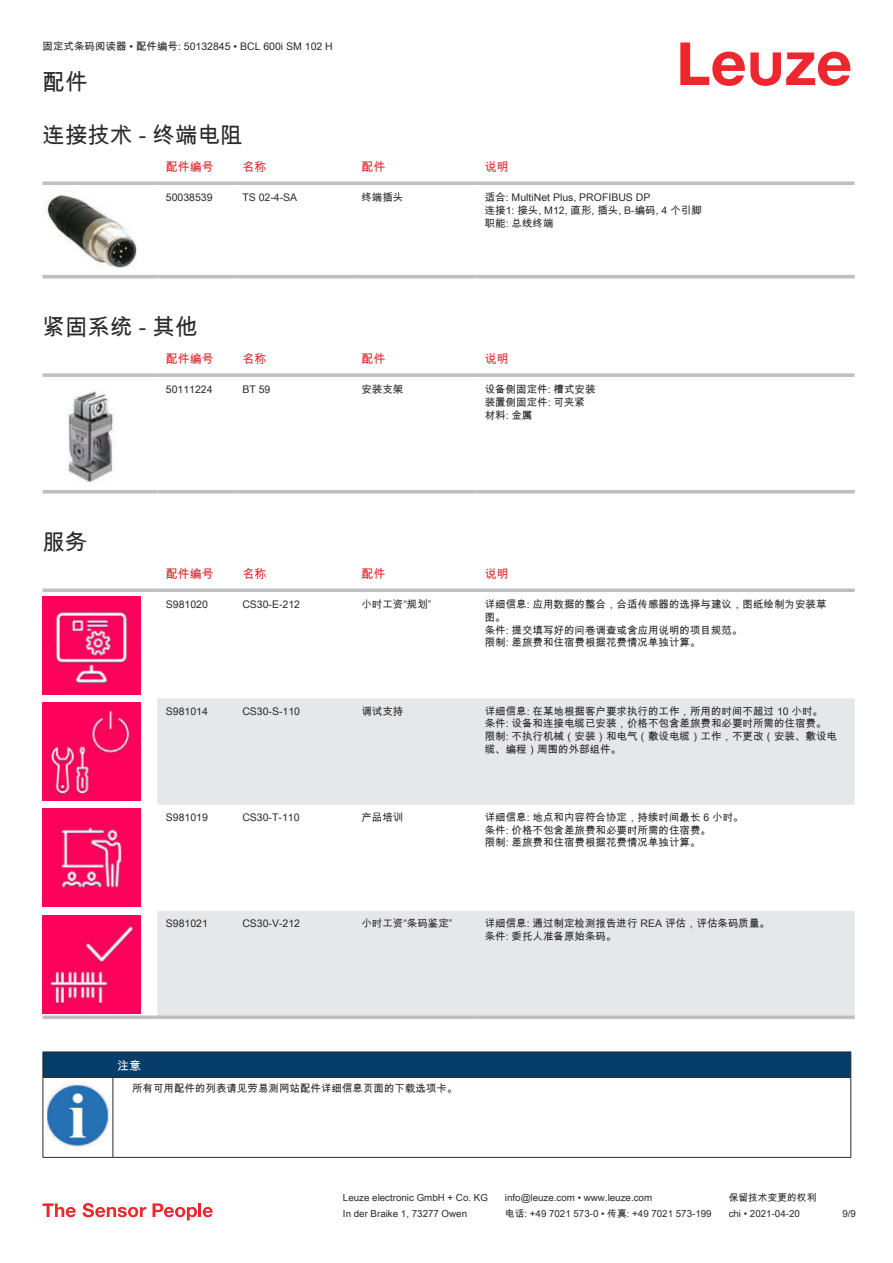
<style>
.page{position:relative;width:893px;height:1263px;background:#fff}
.page>*{position:absolute;margin:0;border:0;box-sizing:border-box;transform-origin:0 0}
.t1{font:22.5px "Arial Unicode MS";color:#2b292a}
.t2{font:12px "Arial Unicode MS";color:#db2a30}
.t3{font:12px "Arial Unicode MS";color:#fff}
.t4{font:10.5px/12.6px "Arial Unicode MS";color:#2b292a}
.t5{font:9.75px "Arial Unicode MS";color:#2b292a}
</style>
<div class="page">
<svg style="left:680px;top:43px;width:170px;height:43px"></svg>
<svg style="left:43px;top:278px;width:812px;height:1px"></svg>
<svg style="left:43px;top:181px;width:114px;height:4px"></svg>
<svg style="left:157px;top:181px;width:77px;height:4px"></svg>
<svg style="left:234px;top:181px;width:119px;height:4px"></svg>
<svg style="left:353px;top:181px;width:123px;height:4px"></svg>
<svg style="left:476px;top:181px;width:379px;height:4px;background:#c4c6c8"></svg>
<hr style="left:43px;top:275px;width:114px;height:3px;background:#bdbfc1">
<hr style="left:157px;top:275px;width:77px;height:3px;background:#bdbfc1">
<hr style="left:234px;top:275px;width:119px;height:3px;background:#bdbfc1">
<hr style="left:353px;top:275px;width:123px;height:3px;background:#bdbfc1">
<hr style="left:476px;top:275px;width:379px;height:3px;background:#bdbfc1">
<img style="left:46px;top:194px;width:91px;height:74px">
<svg style="left:43px;top:493px;width:812px;height:1px"></svg>
<svg style="left:43px;top:373px;width:114px;height:4px"></svg>
<svg style="left:157px;top:373px;width:77px;height:4px"></svg>
<svg style="left:234px;top:373px;width:119px;height:4px"></svg>
<svg style="left:353px;top:373px;width:123px;height:4px"></svg>
<svg style="left:476px;top:373px;width:379px;height:4px;background:#c3c5c7"></svg>
<hr style="left:43px;top:490px;width:114px;height:3px;background:#bdbfc1">
<hr style="left:157px;top:490px;width:77px;height:3px;background:#bdbfc1">
<hr style="left:234px;top:490px;width:119px;height:3px;background:#bdbfc1">
<hr style="left:353px;top:490px;width:123px;height:3px;background:#bdbfc1">
<hr style="left:476px;top:490px;width:379px;height:3px;background:#bdbfc1">
<img style="left:68px;top:391px;width:45px;height:91px">
<svg style="left:157px;top:698px;width:698px;height:317px;fill:#e6e7e9"></svg>
<svg style="left:43px;top:588px;width:114px;height:4px"></svg>
<svg style="left:157px;top:588px;width:77px;height:4px"></svg>
<svg style="left:234px;top:588px;width:119px;height:4px"></svg>
<svg style="left:353px;top:588px;width:123px;height:4px"></svg>
<svg style="left:476px;top:588px;width:379px;height:4px;background:#c4c6c8"></svg>
<svg style="left:43px;top:1015px;width:114px;height:4px"></svg>
<svg style="left:157px;top:1015px;width:77px;height:4px"></svg>
<svg style="left:234px;top:1015px;width:119px;height:4px"></svg>
<svg style="left:353px;top:1015px;width:123px;height:4px"></svg>
<svg style="left:476px;top:1015px;width:379px;height:4px;background:#c2c4c6"></svg>
<img style="left:43px;top:596px;width:97px;height:98px">
<img style="left:43px;top:703px;width:97px;height:97px">
<img style="left:43px;top:809px;width:97px;height:98px">
<img style="left:43px;top:915px;width:97px;height:98px">
<svg style="left:44px;top:1078px;width:806px;height:79px"></svg>
<hr style="left:43px;top:1051px;width:70px;height:1px;background:#2b292a">
<hr style="left:43px;top:1077px;width:70px;height:1px;background:#2b292a">
<hr style="left:113px;top:1051px;width:738px;height:1px;background:#2b292a">
<div style="left:43px;top:1052px;width:808px;height:25px;background:#063d69"></div>
<hr style="left:113px;top:1077px;width:738px;height:1px;background:#2b292a">
<hr style="left:43px;top:1078px;width:1px;height:75px;background:#2b292a">
<hr style="left:113px;top:1078px;width:1px;height:75px;background:#2b292a">
<hr style="left:850px;top:1078px;width:1px;height:75px;background:#2b292a">
<hr style="left:43px;top:1157px;width:70px;height:1px;background:#2b292a">
<hr style="left:113px;top:1157px;width:738px;height:1px;background:#2b292a">
<img style="left:47px;top:1084px;width:61px;height:63px">
<div style="left:115px;top:1078px;width:734px;height:20px;background:#fff"></div>
<svg style="left:43px;top:1203px;width:33px;height:14px"></svg>
<svg style="left:83px;top:1203px;width:63px;height:14px"></svg>
<svg style="left:153px;top:1203px;width:44px;height:17px"></svg>
<hr style="left:198px;top:1203px;width:3px;height:14px;background:#ed272d">
<svg style="left:203px;top:1207px;width:10px;height:10px"></svg>
<p class="t4" style="left:43px;top:40px;width:292px">固定式条码阅读器 • 配件编号: 50132845 • BCL 600i SM 102 H</p>
<h1 class="t1" style="left:43px;top:66px;width:46px">配件</h1>
<h1 class="t1" style="left:43px;top:119px;width:202px">连接技术 - 终端电阻</h1>
<p class="t2" style="left:166px;top:158px;width:49px">配件编号</p>
<p class="t2" style="left:242px;top:158px;width:25px">名称</p>
<p class="t2" style="left:361px;top:158px;width:25px">配件</p>
<p class="t2" style="left:485px;top:158px;width:25px">说明</p>
<p class="t4" style="left:166px;top:191px;width:48px">50038539</p>
<p class="t4" style="left:242px;top:191px;width:56px">TS 02-4-SA</p>
<p class="t4" style="left:361px;top:191px;width:43px">终端插头</p>
<p class="t4" style="left:485px;top:191px;width:219px">适合: MultiNet Plus, PROFIBUS DP<br>连接1: 接头, M12, 直形, 插头, B-编码, 4 个引脚职能: 总线终端</p>
<h1 class="t1" style="left:43px;top:311px;width:157px">紧固系统 - 其他</h1>
<p class="t2" style="left:166px;top:350px;width:49px">配件编号</p>
<p class="t2" style="left:242px;top:350px;width:25px">名称</p>
<p class="t2" style="left:361px;top:350px;width:25px">配件</p>
<p class="t2" style="left:485px;top:350px;width:25px">说明</p>
<p class="t4" style="left:166px;top:383px;width:48px">50111224</p>
<p class="t4" style="left:242px;top:383px;width:30px">BT 59</p>
<p class="t4" style="left:361px;top:383px;width:43px">安装支架</p>
<p class="t4" style="left:485px;top:383px;width:112px">设备侧固定件: 槽式安装装置侧固定件: 可夹紧材料: 金属</p>
<h1 class="t1" style="left:43px;top:526px;width:46px">服务</h1>
<p class="t2" style="left:166px;top:565px;width:49px">配件编号</p>
<p class="t2" style="left:242px;top:565px;width:25px">名称</p>
<p class="t2" style="left:361px;top:565px;width:25px">配件</p>
<p class="t2" style="left:485px;top:565px;width:25px">说明</p>
<p class="t4" style="left:166px;top:598px;width:44px">S981020</p>
<p class="t4" style="left:242px;top:598px;width:59px">CS30-E-212</p>
<p class="t4" style="left:361px;top:598px;width:71px">小时工资“规划”</p>
<p class="t4" style="left:485px;top:598px;width:343px">详细信息: 应用数据的整合，合适传感器的选择与建议，图纸绘制为安装草图。<br>条件: 提交填写好的问卷调查或含应用说明的项目规范。<br>限制: 差旅费和住宿费根据花费情况单独计算。</p>
<p class="t4" style="left:166px;top:704px;width:44px">S981014</p>
<p class="t4" style="left:242px;top:704px;width:59px">CS30-S-110</p>
<p class="t4" style="left:361px;top:704px;width:43px">调试支持</p>
<p class="t4" style="left:485px;top:704px;width:354px">详细信息: 在某地根据客户要求执行的工作，所用的时间不超过 10 小时。<br>条件: 设备和连接电缆已安装，价格不包含差旅费和必要时所需的住宿费。限制: 不执行机械（安装）和电气（敷设电缆）工作，不更改（安装、敷设电缆、编 程）周围的外部组件。</p>
<p class="t4" style="left:166px;top:811px;width:44px">S981019</p>
<p class="t4" style="left:242px;top:811px;width:59px">CS30-T-110</p>
<p class="t4" style="left:361px;top:811px;width:43px">产品培训</p>
<p class="t4" style="left:485px;top:811px;width:261px">详细信息: 地点和内容符合协定，持续时间最长 6 小时。条件: 价格不包含差旅费和必要时所需的住宿费。<br>限制: 差旅费和住宿费根据花费情况单独计算。</p>
<p class="t4" style="left:166px;top:917px;width:44px">S981021</p>
<p class="t4" style="left:242px;top:917px;width:59px">CS30-V-212</p>
<p class="t4" style="left:361px;top:917px;width:92px">小时工资“条码鉴定”</p>
<p class="t4" style="left:485px;top:917px;width:287px">详细信息: 通过制定检测报告进行 REA 评估，评估条码质量。条件: 委托人准备原始条码。</p>
<p class="t3" style="left:117px;top:1056px;width:25px">注意</p>
<p class="t4" style="left:132px;top:1082px;width:327px">所有可用配件的列表请见劳易测网站配件详细信息页面的下载选项卡。</p>
<p class="t5" style="left:343px;top:1191px;width:146px">Leuze electronic GmbH + Co. KG</p>
<p class="t5" style="left:505px;top:1191px;width:149px">info@leuze.com • www.leuze.com</p>
<p class="t5" style="left:729px;top:1191px;width:89px">保留技术变更的权利</p>
<p class="t5" style="left:343px;top:1206px;width:126px">In der Braike 1, 73277 Owen</p>
<p class="t5" style="left:505px;top:1206px;width:208px">电话: +49 7021 573-0 • 传真: +49 7021 573-199</p>
<p class="t5" style="left:729px;top:1206px;width:73px">chi • 2021-04-20</p>
<p class="t5" style="left:842px;top:1206px;width:15px">9 /9</p>
</div>
